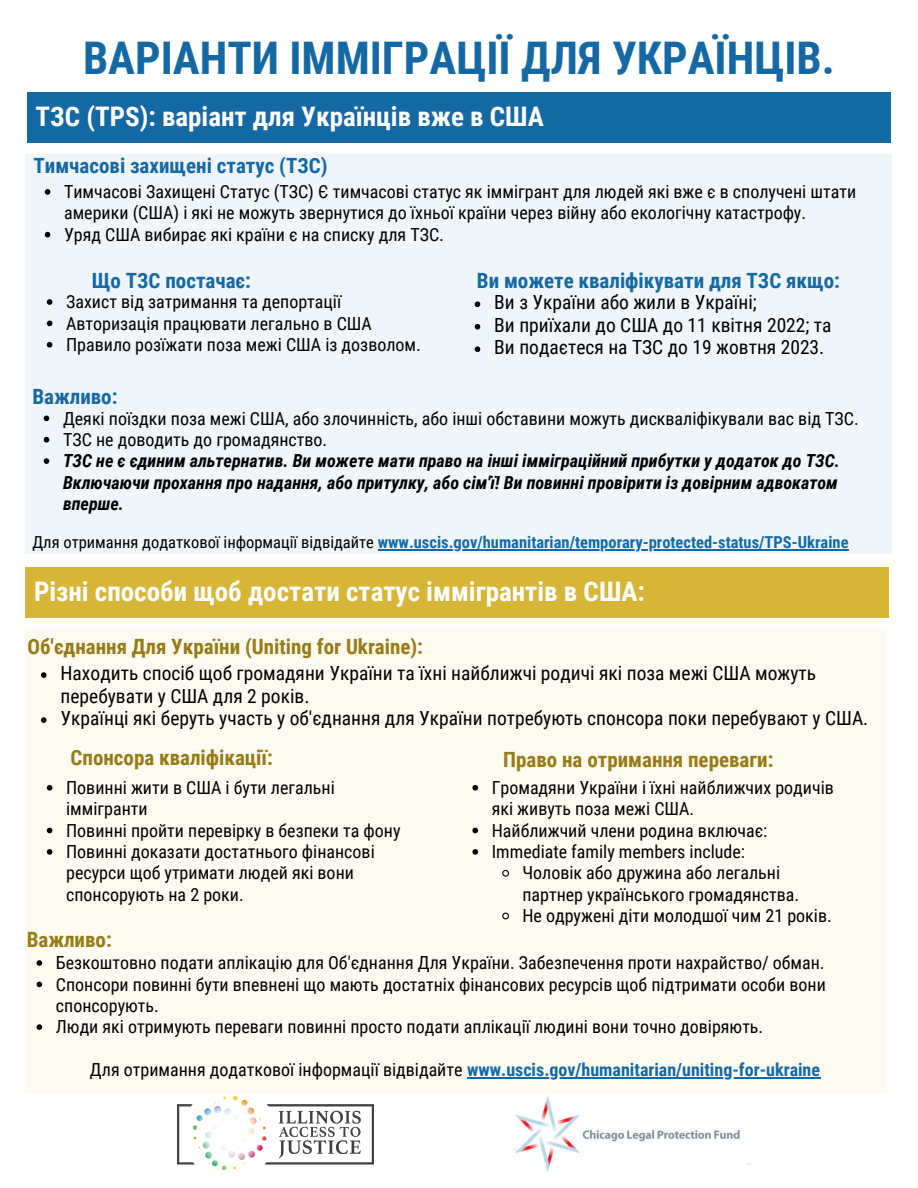
<style>
.page{position:relative;width:918px;height:1188px;background:#fff}
.page>*{position:absolute;margin:0;border:0;box-sizing:border-box;transform-origin:0 0}
.t1{font:700 45px "Roboto Condensed";color:#1469a5}
.t2{font:700 27px "Roboto Condensed";color:#fff}
.t3{font:700 21px "Roboto Condensed";color:#967b16}
.t4{font:700 21px "Roboto Condensed";color:#1469a5}
.t5{font:19.5px/22.5px "Roboto Condensed";color:#000}
.t6{font:18px/21.3px "Roboto Condensed";color:#000}
.t7{font:italic 700 18px/21.3px "Roboto Condensed";color:#000;text-align:justify}
.t8{font:700 18px "Roboto Condensed";color:#1469a5}
.t9{font:700 16.5px "Roboto Condensed";color:#1469a5}
.s1{font-weight:400;color:#000}
</style>
<div class="page">
<img style="left:177px;top:1096px;width:196px;height:73px">
<div style="left:27px;top:92px;width:864px;height:50px;background:#1469a5"></div>
<div style="left:26px;top:154px;width:866px;height:400px;background:#eff5f9"></div>
<div style="left:25px;top:567px;width:864px;height:51px;background:#d7b537"></div>
<div style="left:25px;top:628px;width:862px;height:466px;background:#fcfaf1"></div>
<img style="left:503px;top:1093px;width:253px;height:79px">
<svg style="left:45px;top:189px;width:5px;height:6px"></svg>
<svg style="left:45px;top:232px;width:5px;height:5px"></svg>
<svg style="left:475px;top:301px;width:5px;height:6px"></svg>
<svg style="left:475px;top:324px;width:5px;height:6px"></svg>
<svg style="left:475px;top:346px;width:5px;height:6px"></svg>
<svg style="left:44px;top:416px;width:5px;height:5px"></svg>
<svg style="left:44px;top:437px;width:5px;height:6px"></svg>
<svg style="left:44px;top:458px;width:5px;height:6px"></svg>
<hr style="left:378px;top:549px;width:471px;height:2px;background:#1469a5">
<svg style="left:47px;top:299px;width:5px;height:6px"></svg>
<svg style="left:47px;top:321px;width:5px;height:5px"></svg>
<svg style="left:47px;top:342px;width:5px;height:6px"></svg>
<svg style="left:41px;top:672px;width:6px;height:6px"></svg>
<svg style="left:41px;top:717px;width:6px;height:6px"></svg>
<svg style="left:472px;top:785px;width:6px;height:6px"></svg>
<svg style="left:472px;top:828px;width:6px;height:5px"></svg>
<svg style="left:472px;top:849px;width:6px;height:6px"></svg>
<svg style="left:502px;top:869px;width:7px;height:8px"></svg>
<svg style="left:502px;top:912px;width:7px;height:8px"></svg>
<svg style="left:47px;top:785px;width:5px;height:6px"></svg>
<svg style="left:47px;top:828px;width:5px;height:5px"></svg>
<svg style="left:47px;top:849px;width:5px;height:6px"></svg>
<svg style="left:37px;top:960px;width:5px;height:6px"></svg>
<svg style="left:37px;top:982px;width:5px;height:5px"></svg>
<svg style="left:37px;top:1024px;width:5px;height:6px"></svg>
<hr style="left:467px;top:1077px;width:354px;height:1px;background:#1469a5">
<p class="t1" style="left:83px;top:32px;width:753px">ВАРІАНТИ ІММІГРАЦІЇ ДЛЯ УКРАЇНЦІВ.</p>
<p class="t2" style="left:36px;top:101px;width:510px">ТЗС (TPS): варіант для Українців вже в США</p>
<p class="t4" style="left:34px;top:154px;width:296px">Тимчасові захищені статус (ТЗС)</p>
<p class="t6" style="left:64px;top:181px;width:794px">Тимчасові Захищені Статус (ТЗС) Є тимчасові статус як іммігрант для людей які вже є в сполучені штати америки (США) і які не можуть звернутися до їхньої країни через війну або екологічну катастрофу.</p>
<p class="t6" style="left:64px;top:224px;width:381px">Уряд США вибирає які країни є на списку для ТЗС.</p>
<p class="t4" style="left:477px;top:268px;width:365px">Ви можете кваліфікувати для ТЗС якщо:</p>
<p class="t5" style="left:494px;top:291px;width:264px">Ви з України або жили в Україні;</p>
<p class="t5" style="left:494px;top:314px;width:339px">Ви приїхали до США до 11 квітня 2022; та</p>
<p class="t5" style="left:494px;top:336px;width:332px">Ви подаєтеся на ТЗС до 19 жовтня 2023.</p>
<p class="t4" style="left:32px;top:385px;width:87px">Важливо:</p>
<p class="t6" style="left:63px;top:408px;width:797px">Деякі поїздки поза межі США, або злочинність, або інші обставини можуть дискваліфікували вас від ТЗС.</p>
<p class="t6" style="left:63px;top:429px;width:266px">ТЗС не доводить до громадянство.</p>
<p class="t7" style="left:63px;top:450px;width:779px">ТЗС не є єдиним альтернатив. Ви можете мати право на інші імміграційний прибутки у додаток до ТЗС.<br>Включаючи прохання про надання, або притулку, або сім'ї! Ви повинні провірити із довірним адвокатом вперше.</p>
<p class="t9" style="left:32px;top:533px;width:818px"><span class="s1">Для отримання додаткової інформації відвідайте</span> www.uscis.gov/humanitarian/temporary-protected-status/TPS-Ukraine</p>
<p class="t4" style="left:92px;top:268px;width:161px">Що ТЗС постачає:</p>
<p class="t6" style="left:66px;top:291px;width:277px">Захист від затримання та депортації</p>
<p class="t6" style="left:66px;top:313px;width:307px">Авторизація працювати легально в США</p>
<p class="t6" style="left:66px;top:334px;width:356px">Правило розїжати поза межі США із дозволом.</p>
<p class="t2" style="left:34px;top:576px;width:612px">Різні способи щоб достати статус іммігрантів в США:</p>
<p class="t3" style="left:27px;top:635px;width:397px">Об'єднання Для України (Uniting for Ukraine):</p>
<p class="t5" style="left:61px;top:662px;width:757px">Находить спосіб щоб громадяни України та їхні найближчі родичі які поза межі США можуть перебувати у США для 2 років.</p>
<p class="t5" style="left:61px;top:707px;width:809px">Українці які беруть участь у об'єднання для України потребують спонсора поки перебувают у США.</p>
<p class="t3" style="left:503px;top:747px;width:272px">Право на отримання переваги:</p>
<p class="t6" style="left:492px;top:777px;width:344px">Громадяни України і їхні найближчих родичів які живуть поза межі США.</p>
<p class="t6" style="left:492px;top:820px;width:277px">Найближчий члени родина включає:</p>
<p class="t6" style="left:492px;top:841px;width:255px">Immediate family members include:</p>
<p class="t6" style="left:522px;top:863px;width:278px">Чоловік або дружина або легальні партнер українського громадянства.</p>
<p class="t6" style="left:522px;top:905px;width:311px">Не одружені діти молодшої чим 21 років.</p>
<p class="t3" style="left:71px;top:745px;width:204px">Спонсора кваліфікації:</p>
<p class="t6" style="left:66px;top:777px;width:270px">Повинні жити в США і бути легальні іммігранти</p>
<p class="t6" style="left:66px;top:820px;width:336px">Повинні пройти перевірку в безпеки та фону</p>
<p class="t6" style="left:66px;top:841px;width:310px">Повинні доказати достатнього фінансові ресурси щоб утримати людей які вони спонсорують на 2 роки.</p>
<p class="t3" style="left:27px;top:927px;width:87px">Важливо:</p>
<p class="t6" style="left:56px;top:952px;width:770px">Безкоштовно подати аплікацію для Об'єднання Для України. Забезпечення проти наxрайство/ обман.</p>
<p class="t6" style="left:56px;top:974px;width:771px">Спонсори повинні бути впевнені що мають достатніх фінансових ресурсів щоб підтримати особи вони спонсорують.</p>
<p class="t6" style="left:56px;top:1017px;width:709px">Люди які отримують переваги повинні просто подати аплікації людині вони точно довіряють.</p>
<p class="t8" style="left:90px;top:1059px;width:732px"><span class="s1">Для отримання додаткової інформації відвідайте</span> www.uscis.gov/humanitarian/uniting-for-ukraine</p>
</div>
